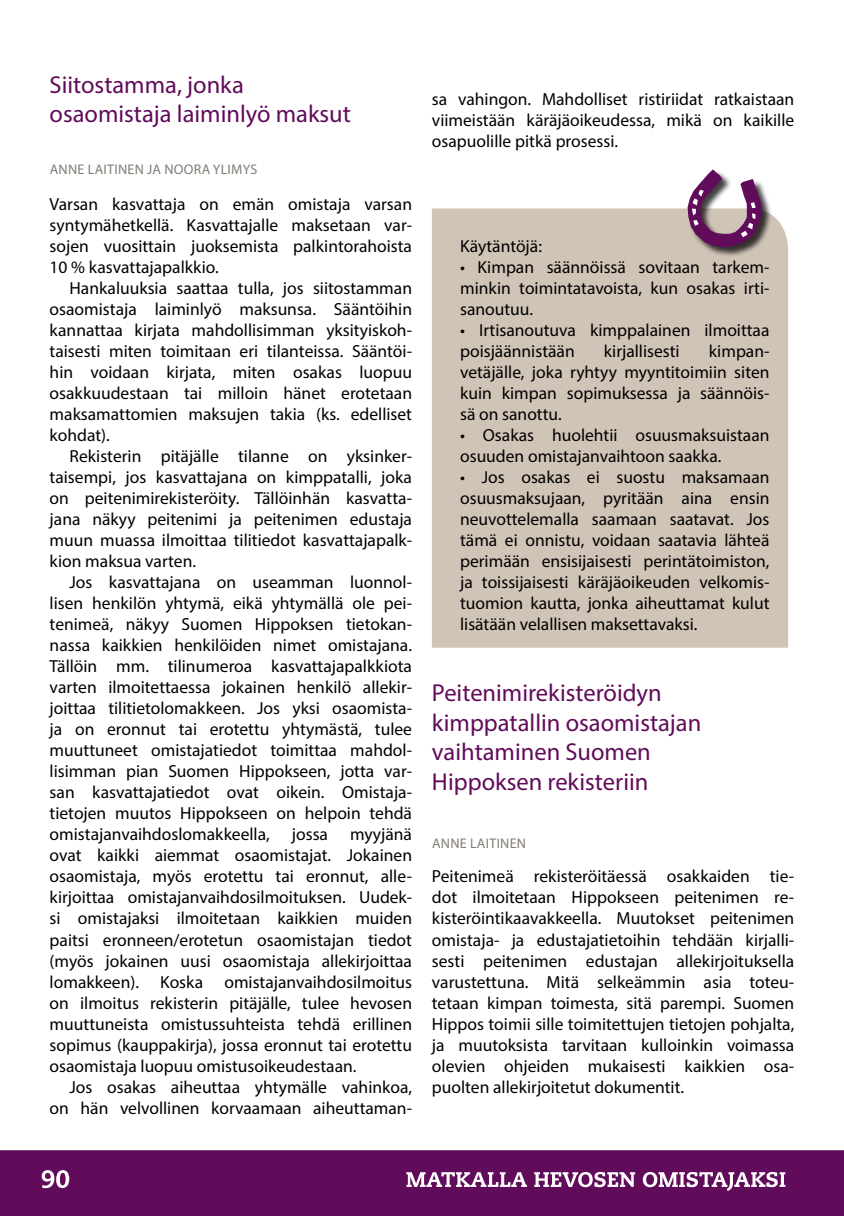
<style>
.page{position:relative;width:844px;height:1216px;background:#fff}
.page>*{position:absolute;margin:0;border:0;box-sizing:border-box;transform-origin:0 0}
.t1{font:24.5px/29.4px "Myriad Pro";color:#610c5a}
.t2{font:17.5px/21px "Myriad Pro";color:#000;text-align:justify}
.t3{font:14px "Myriad Pro";letter-spacing:.02em;color:#827c74}
</style>
<div class="page">
<div style="left:0;top:1150px;width:843px;height:65px;background:#610c5a"></div>
<svg style="left:406px;top:1171px;width:379px;height:19px"></svg>
<div style="left:432px;top:208px;width:356px;height:439px;background:#d0c4b6"></div>
<div style="left:687px;top:170px;width:85px;height:88px;background:#000;opacity:.75"></div>
<svg style="left:686px;top:169px;width:76px;height:79px"></svg>
<svg style="left:42px;top:1170px;width:27px;height:17px"></svg>
<p class="t1" style="left:50px;top:69px;width:303px">Siitostamma, jonka osaomistaja laiminlyö maksut</p>
<p class="t3" style="left:50px;top:160px;width:18px">Anne</p>
<p class="t3" style="left:88px;top:160px;width:15px">Laitinen</p>
<p class="t3" style="left:147px;top:160px;width:37px">ja Noora</p>
<p class="t3" style="left:213px;top:160px;width:16px">Ylimys</p>
<p class="t2" style="left:50px;top:193px;width:364px">Varsan kasvattaja on emän omistaja varsan</p>
<p class="t2" style="left:50px;top:214px;width:364px">syntymähetkellä. Kasvattajalle maksetaan var-</p>
<p class="t2" style="left:50px;top:235px;width:364px">sojen vuosittain juoksemista palkintorahoista</p>
<p class="t2" style="left:50px;top:256px;width:170px">10 % kasvattajapalkkio.</p>
<p class="t2" style="left:69px;top:277px;width:344px">Hankaluuksia saattaa tulla, jos siitostamman</p>
<p class="t2" style="left:50px;top:298px;width:364px">osaomistaja laiminlyö maksunsa. Sääntöihin</p>
<p class="t2" style="left:50px;top:319px;width:364px">kannattaa kirjata mahdollisimman yksityiskoh-</p>
<p class="t2" style="left:50px;top:340px;width:364px">taisesti miten toimitaan eri tilanteissa. Sääntöi-</p>
<p class="t2" style="left:50px;top:361px;width:364px">hin voidaan kirjata, miten osakas luopuu</p>
<p class="t2" style="left:50px;top:382px;width:364px">osakkuudestaan tai milloin hänet erotetaan</p>
<p class="t2" style="left:50px;top:403px;width:364px">maksamattomien maksujen takia (ks. edelliset</p>
<p class="t2" style="left:50px;top:424px;width:62px">kohdat).</p>
<p class="t2" style="left:69px;top:445px;width:344px">Rekisterin pitäjälle tilanne on yksinker-</p>
<p class="t2" style="left:50px;top:466px;width:364px">taisempi, jos kasvattajana on kimppatalli, joka</p>
<p class="t2" style="left:50px;top:487px;width:364px">on peitenimirekisteröity. Tällöinhän kasvatta-</p>
<p class="t2" style="left:50px;top:508px;width:364px">jana näkyy peitenimi ja peitenimen edustaja</p>
<p class="t2" style="left:50px;top:529px;width:364px">muun muassa ilmoittaa tilitiedot kasvattajapalk-</p>
<p class="t2" style="left:50px;top:550px;width:148px">kion maksua varten.</p>
<p class="t2" style="left:69px;top:571px;width:344px">Jos kasvattajana on useamman luonnol-</p>
<p class="t2" style="left:50px;top:592px;width:364px">lisen henkilön yhtymä, eikä yhtymällä ole pei-</p>
<p class="t2" style="left:50px;top:613px;width:364px">tenimeä, näkyy Suomen Hippoksen tietokan-</p>
<p class="t2" style="left:50px;top:634px;width:364px">nassa kaikkien henkilöiden nimet omistajana.</p>
<p class="t2" style="left:50px;top:655px;width:364px">Tällöin mm. tilinumeroa kasvattajapalkkiota</p>
<p class="t2" style="left:50px;top:676px;width:364px">varten ilmoitettaessa jokainen henkilö allekir-</p>
<p class="t2" style="left:50px;top:697px;width:364px">joittaa tilitietolomakkeen. Jos yksi osaomista-</p>
<p class="t2" style="left:50px;top:718px;width:364px">ja on eronnut tai erotettu yhtymästä, tulee</p>
<p class="t2" style="left:50px;top:739px;width:364px">muuttuneet omistajatiedot toimittaa mahdol-</p>
<p class="t2" style="left:50px;top:760px;width:364px">lisimman pian Suomen Hippokseen, jotta var-</p>
<p class="t2" style="left:50px;top:781px;width:364px">san kasvattajatiedot ovat oikein. Omistaja-</p>
<p class="t2" style="left:50px;top:802px;width:364px">tietojen muutos Hippokseen on helpoin tehdä</p>
<p class="t2" style="left:50px;top:823px;width:221px">omistajanvaihdoslomakkeella,</p>
<p class="t2" style="left:292px;top:823px;width:38px">jossa</p>
<p class="t2" style="left:350px;top:823px;width:63px">myyjänä</p>
<p class="t2" style="left:50px;top:844px;width:364px">ovat kaikki aiemmat osaomistajat. Jokainen</p>
<p class="t2" style="left:50px;top:865px;width:364px">osaomistaja, myös erotettu tai eronnut, alle-</p>
<p class="t2" style="left:50px;top:886px;width:364px">kirjoittaa omistajanvaihdosilmoituksen. Uudek-</p>
<p class="t2" style="left:50px;top:907px;width:364px">si omistajaksi ilmoitetaan kaikkien muiden</p>
<p class="t2" style="left:50px;top:928px;width:364px">paitsi eronneen/erotetun osaomistajan tiedot</p>
<p class="t2" style="left:50px;top:949px;width:364px">(myös jokainen uusi osaomistaja allekirjoittaa</p>
<p class="t2" style="left:50px;top:970px;width:364px">lomakkeen). Koska omistajanvaihdosilmoitus</p>
<p class="t2" style="left:50px;top:991px;width:364px">on ilmoitus rekisterin pitäjälle, tulee hevosen</p>
<p class="t2" style="left:50px;top:1012px;width:364px">muuttuneista omistussuhteista tehdä erillinen</p>
<p class="t2" style="left:50px;top:1033px;width:364px">sopimus (kauppakirja), jossa eronnut tai erotettu</p>
<p class="t2" style="left:50px;top:1054px;width:308px">osaomistaja luopuu omistusoikeudestaan.</p>
<p class="t2" style="left:69px;top:1075px;width:344px">Jos osakas aiheuttaa yhtymälle vahinkoa,</p>
<p class="t2" style="left:50px;top:1096px;width:364px">on hän velvollinen korvaamaan aiheuttaman-</p>
<p class="t2" style="left:432px;top:88px;width:364px">sa vahingon. Mahdolliset ristiriidat ratkaistaan viimeistään käräjäoikeudessa, mikä on kaikille osapuolille pitkä prosessi.</p>
<p class="t2" style="left:460px;top:235px;width:83px">Käytäntöjä:</p>
<p class="t2" style="left:460px;top:256px;width:311px">• Kimpan säännöissä sovitaan tarkem&shy;minkin toimintatavoista, kun osakas irti&shy;sanoutuu.</p>
<p class="t2" style="left:460px;top:319px;width:311px">• Irtisanoutuva kimppalainen ilmoittaa poisjäännistään</p>
<p class="t2" style="left:460px;top:340px;width:311px;text-indent:248px">kimpan&shy;vetäjälle, joka ryhtyy myyntitoimiin siten kuin kimpan sopimuksessa ja säännöis&shy;sä on sanottu.</p>
<p class="t2" style="left:460px;top:424px;width:311px">• Osakas huolehtii osuusmaksuistaan osuuden omistajanvaihtoon saakka.</p>
<p class="t2" style="left:460px;top:466px;width:311px">• Jos osakas ei suostu maksamaan osuusmaksujaan, pyritään aina ensin neuvottelemalla saamaan saatavat. Jos tämä ei onnistu, voidaan saatavia lähteä perimään ensisijaisesti perintätoimiston, ja toissijaisesti käräjäoikeuden velkomis&shy;tuomion kautta, jonka aiheuttamat kulut lisätään velallisen maksettavaksi.</p>
<p class="t2" style="left:603px;top:340px;width:77px">kirjallisesti</p>
<p class="t1" style="left:432px;top:678px;width:271px">Peitenimirekisteröidyn kimppatallin osaomistajan vaihtaminen Suomen<br>Hippoksen rekisteriin</p>
<p class="t3" style="left:432px;top:835px;width:18px">Anne</p>
<p class="t3" style="left:470px;top:835px;width:15px">Laitinen</p>
<p class="t2" style="left:432px;top:865px;width:364px">Peitenimeä rekisteröitäessä osakkaiden tie&shy;dot ilmoitetaan Hippokseen peitenimen re&shy;kisteröintikaavakkeella. Muutokset peitenimen omistaja- ja edustajatietoihin tehdään kirjalli&shy;sesti peitenimen edustajan allekirjoituksella varustettuna. Mitä selkeämmin asia toteu&shy;tetaan kimpan toimesta, sitä parempi. Suomen Hippos toimii sille toimitettujen tietojen pohjalta, ja muutoksista tarvitaan kulloinkin voimassa olevien ohjeiden mukaisesti kaikkien osa&shy;puolten allekirjoitetut dokumentit.</p>
</div>
